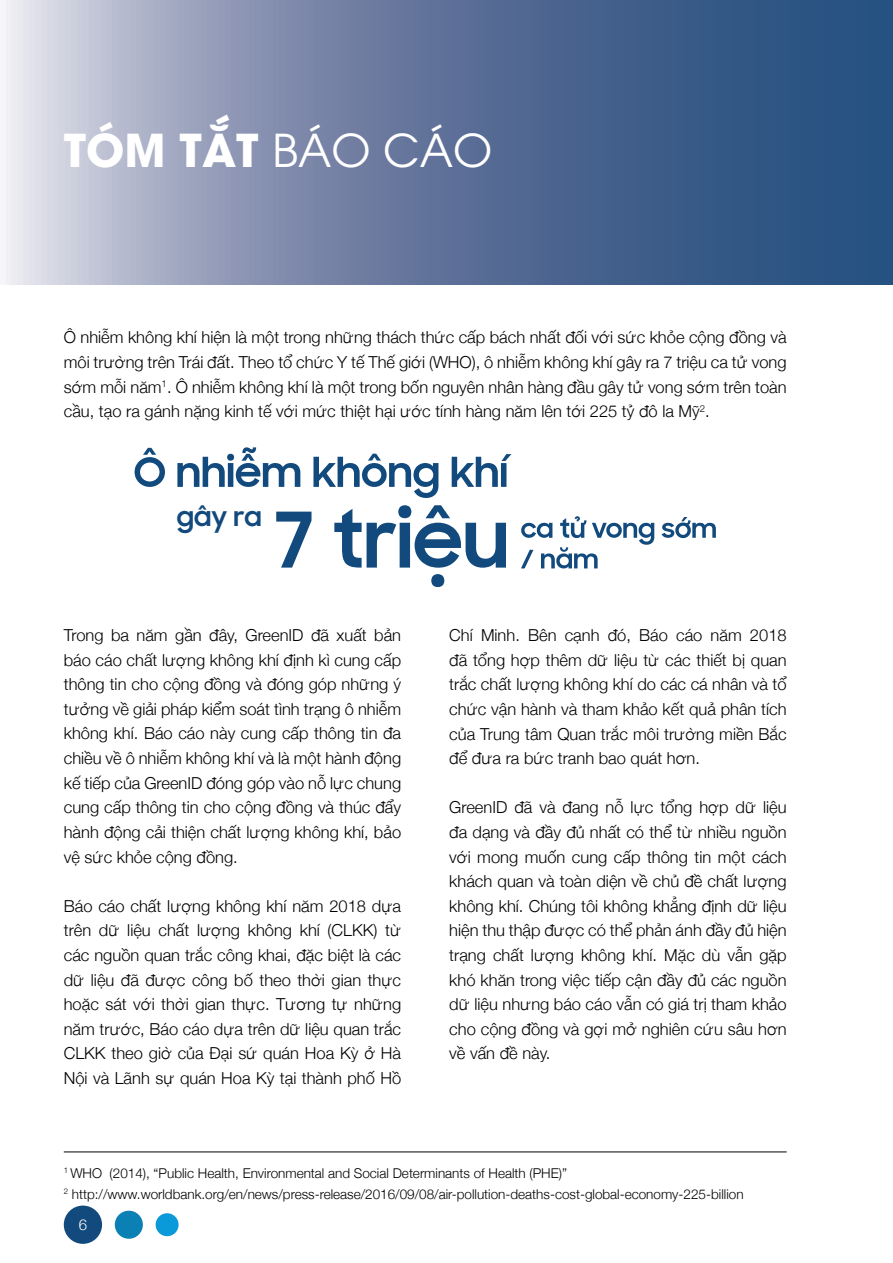
<style>
.page{position:relative;width:893px;height:1263px;background:#fff}
.page>*{position:absolute;margin:0;border:0;box-sizing:border-box;transform-origin:0 0}
.t1{font:700 45px "UTM Avo";color:#fff}
.t2{font:700 25.5px "i Ciel Samsung Sharp Sans";color:#124a7d}
.t3{font:300 16.5px/24.6px "Helvetica Neue";color:#000;text-align:justify}
.t4{font:300 15px "Helvetica Neue";color:#fff}
.t5{font:300 13.5px/21px "Helvetica Neue";color:#000}
.s1{font-weight:400}
</style>
<div class="page">
<svg style="left:6px;top:0;width:887px;height:285px;background:#6a7ea2"></svg>
<svg style="left:135px;top:448px;width:30px;height:39px"></svg>
<svg style="left:177px;top:447px;width:123px;height:40px"></svg>
<svg style="left:313px;top:454px;width:125px;height:44px"></svg>
<svg style="left:452px;top:454px;width:59px;height:33px"></svg>
<svg style="left:276px;top:512px;width:35px;height:56px"></svg>
<svg style="left:334px;top:505px;width:172px;height:82px"></svg>
<svg style="left:662px;top:517px;width:54px;height:21px"></svg>
<svg style="left:521px;top:516px;width:133px;height:52px"></svg>
<hr style="left:64px;top:1151px;width:723px;height:1px;background:#000">
<div style="left:64px;top:1205px;width:38px;height:39px;background:#124a7d;border-radius:50%"></div>
<div style="left:115px;top:1211px;width:28px;height:28px;background:#0a80b5;border-radius:50%"></div>
<div style="left:156px;top:1213px;width:23px;height:23px;background:#0a99d9;border-radius:50%"></div>
<h1 class="t1" style="left:64px;top:113px;width:430px">TÓM TẮT <span class="s1">BÁO CÁO</span></h1>
<p class="t3" style="left:64px;top:324px;width:724px">Ô nhiễm không khí hiện là một trong những thách thức cấp bách nhất đối với sức khỏe cộng đồng và môi trường trên Trái đất. Theo tổ chức Y tế Thế giới (WHO), ô nhiễm không khí gây ra 7 triệu ca tử vong sớm mỗi năm<sup>1</sup>. Ô nhiễm không khí là một trong bốn nguyên nhân hàng đầu gây tử vong sớm trên toàn cầu, tạo ra gánh nặng kinh tế với mức thiệt hại ước tính hàng năm lên tới 225 tỷ đô la Mỹ<sup>2</sup>.</p>
<h2 class="t2" style="left:177px;top:497px;width:86px">gây ra</h2>
<p class="t3" style="left:64px;top:622px;width:339px">Trong ba năm gần đây, GreenID đã xuất bản báo cáo chất lượng không khí định kì cung cấp thông tin cho cộng đồng và đóng góp những ý tưởng về giải pháp kiểm soát tình trạng ô nhiễm không khí. Báo cáo này cung cấp thông tin đa chiều về ô nhiễm không khí và là một hành động kế tiếp của GreenID đóng góp vào nỗ lực chung cung cấp thông tin cho cộng đồng và thúc đẩy hành động cải thiện chất lượng không khí, bảo vệ sức khỏe cộng đồng.</p>
<p class="t3" style="left:64px;top:893px;width:339px">Báo cáo chất lượng không khí năm 2018 dựa trên dữ liệu chất lượng không khí (CLKK) từ các nguồn quan trắc công khai, đặc biệt là các dữ liệu đã được công bố theo thời gian thực hoặc sát với thời gian thực. Tương tự những năm trước, Báo cáo dựa trên dữ liệu quan trắc CLKK theo giờ của Đại sứ quán Hoa Kỳ ở Hà Nội và Lãnh sự quán Hoa Kỳ tại thành phố Hồ</p>
<p class="t3" style="left:449px;top:622px;width:339px">Chí Minh. Bên cạnh đó, Báo cáo năm 2018 đã tổng hợp thêm dữ liệu từ các thiết bị quan trắc chất lượng không khí do các cá nhân và tổ chức vận hành và tham khảo kết quả phân tích của Trung tâm Quan trắc môi trường miền Bắc để đưa ra bức tranh bao quát hơn.</p>
<p class="t3" style="left:449px;top:794px;width:339px">GreenID đã và đang nỗ lực tổng hợp dữ liệu đa dạng và đầy đủ nhất có thể từ nhiều nguồn với mong muốn cung cấp thông tin một cách khách quan và toàn diện về chủ đề chất lượng không khí. Chúng tôi không khẳng định dữ liệu hiện thu thập được có thể phản ánh đầy đủ hiện trạng chất lượng không khí. Mặc dù vẫn gặp khó khăn trong việc tiếp cận đầy đủ các nguồn dữ liệu nhưng báo cáo vẫn có giá trị tham khảo cho cộng đồng và gợi mở nghiên cứu sâu hơn về vấn đề này.</p>
<p class="t5" style="left:64px;top:1162px;width:681px"><sup>1</sup> WHO (2014), “Public Health, Environmental and Social Determinants of Health (PHE)”<br><sup>2</sup> http://www.worldbank.org/en/news/press-release/2016/09/08/air-pollution-deaths-cost-global-economy-225-billion</p>
<p class="t4" style="left:79px;top:1212px;width:10px">6</p>
</div>
